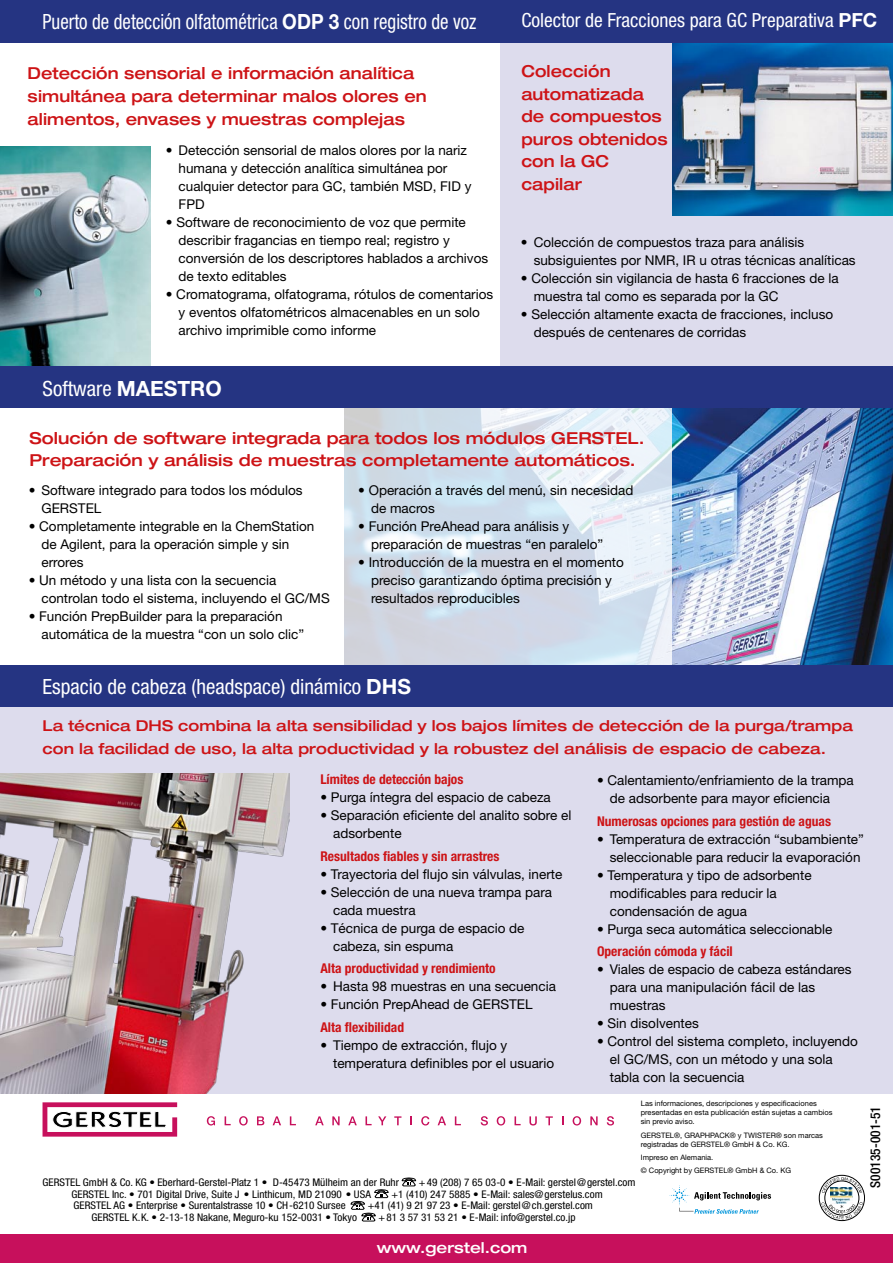
<style>
.page{position:relative;width:893px;height:1263px;background:#fff}
.page>*{position:absolute;margin:0;border:0;box-sizing:border-box;transform-origin:0 0}
.t1{font:condensed 21px "Helvetica Neue";color:#fff}
.t2{font:condensed 21px "Helvetica Neue";color:#fff;scale:.9 1}
.t3{font:condensed 19.5px "Helvetica Neue";color:#fff}
.t4{font:500 expanded 16.5px/22.5px "Helvetica Neue";color:#cd1316;scale:.96 1}
.t5{font:500 expanded 16.5px/22.5px "Helvetica Neue";color:#cd1316}
.t6{font:500 expanded 15px/22.5px "Helvetica Neue";letter-spacing:.005em;color:#cd1316}
.t7{font:500 expanded 15px "Helvetica Neue";color:#fff}
.t8{font:13.5px/18px "Helvetica Neue";color:#000}
.t9{font:700 condensed 13.5px "Helvetica Neue";color:#cd1316}
.t10{font:500 condensed 13.5px "Helvetica Neue";color:#000}
.t11{font:condensed 10.5px "Helvetica Neue";color:#000;scale:1.06 1}
.t12{font:7.5px/9px "Helvetica Neue";color:#000}
.s1{font-weight:700;font-stretch:normal}
</style>
<div class="page">
<img style="left:672px;top:407px;width:221px;height:258px">
<svg style="left:336px;top:407px;width:336px;height:258px;fill:#d1dceb"></svg>
<img style="left:0;top:146px;width:151px;height:220px">
<div style="left:0;top:698px;width:893px;height:396px;background:#dddced"></div>
<div style="left:500px;top:37px;width:393px;height:337px;background:#dddced"></div>
<div style="left:0;top:1234px;width:893px;height:29px;background:#c7105c"></div>
<img style="left:673px;top:43px;width:220px;height:173px">
<div style="left:0;top:366px;width:893px;height:41px;background:#253482"></div>
<div style="left:0;top:665px;width:893px;height:42px;background:#253482"></div>
<div style="left:0;top:0;width:893px;height:43px;background:#253482"></div>
<svg style="left:401px;top:1177px;width:16px;height:10px"></svg>
<svg style="left:350px;top:1189px;width:39px;height:33px"></svg>
<img style="left:0;top:774px;width:289px;height:319px">
<svg style="left:43px;top:1102px;width:134px;height:34px"></svg>
<svg style="left:207px;top:1116px;width:8px;height:9px"></svg>
<svg style="left:225px;top:1116px;width:6px;height:9px"></svg>
<svg style="left:239px;top:1116px;width:9px;height:9px"></svg>
<svg style="left:257px;top:1116px;width:7px;height:9px"></svg>
<svg style="left:273px;top:1116px;width:8px;height:9px"></svg>
<svg style="left:290px;top:1116px;width:6px;height:9px"></svg>
<svg style="left:315px;top:1116px;width:9px;height:9px"></svg>
<svg style="left:332px;top:1116px;width:8px;height:9px"></svg>
<svg style="left:348px;top:1116px;width:9px;height:9px"></svg>
<svg style="left:365px;top:1116px;width:7px;height:9px"></svg>
<svg style="left:378px;top:1116px;width:8px;height:9px"></svg>
<svg style="left:394px;top:1116px;width:7px;height:9px"></svg>
<svg style="left:410px;top:1116px;width:2px;height:9px"></svg>
<svg style="left:421px;top:1116px;width:8px;height:9px"></svg>
<svg style="left:438px;top:1116px;width:8px;height:9px"></svg>
<svg style="left:455px;top:1116px;width:6px;height:9px"></svg>
<svg style="left:481px;top:1116px;width:7px;height:9px"></svg>
<svg style="left:497px;top:1116px;width:8px;height:9px"></svg>
<svg style="left:514px;top:1116px;width:7px;height:9px"></svg>
<svg style="left:529px;top:1116px;width:8px;height:9px"></svg>
<svg style="left:546px;top:1116px;width:7px;height:9px"></svg>
<svg style="left:573px;top:1116px;width:8px;height:9px"></svg>
<svg style="left:590px;top:1116px;width:8px;height:9px"></svg>
<svg style="left:607px;top:1116px;width:7px;height:9px"></svg>
<svg style="left:670px;top:1185px;width:101px;height:29px"></svg>
<div style="left:819px;top:1175px;width:46px;height:46px;border:1px solid #000;border-radius:50%"></div>
<div style="left:825px;top:1181px;width:34px;height:34px;border:1px solid #000;border-radius:50%"></div>
<img style="left:831px;top:1193px;width:22px;height:9px">
<svg style="left:822px;top:1177px;width:40px;height:16px"></svg>
<svg style="left:821px;top:1202px;width:41px;height:17px"></svg>
<h1 class="t2" style="left:43px;top:10px;width:484px">Puerto de detección olfatométrica <span class="s1">ODP 3</span> con registro de voz</h1>
<h2 class="t3" style="left:521px;top:9px;width:357px">Colector de Fracciones para GC Preparativa <span class="s1">PFC</span></h2>
<p class="t4" style="left:28px;top:62px;width:417px">Detección sensorial e información analítica simultánea para determinar malos olores en alimentos, envases y muestras complejas</p>
<p class="t8" style="left:179px;top:141px;width:294px;text-indent:-13px">• Detección sensorial de malos olores por la nariz humana y detección analítica simultánea por cualquier detector para GC, también MSD, FID y FPD</p>
<p class="t8" style="left:179px;top:213px;width:311px;text-indent:-13px">• Software de reconocimiento de voz que permite describir fragancias en tiempo real; registro y conversión de los descriptores hablados a archivos de texto editables</p>
<p class="t8" style="left:179px;top:285px;width:316px;text-indent:-13px">• Cromatograma, olfatograma, rótulos de comentarios y eventos olfatométricos almacenables en un solo archivo imprimible como informe</p>
<h1 class="t1" style="left:43px;top:376px;width:181px">Software <span class="s1">MAESTRO</span></h1>
<p class="t4" style="left:521px;top:60px;width:154px">Colección automatizada de compuestos puros obtenidos con la GC capilar</p>
<p class="t8" style="left:534px;top:233px;width:324px;text-indent:-13px">• Colección de compuestos traza para análisis subsiguientes por NMR, IR u otras técnicas analíticas</p>
<p class="t8" style="left:534px;top:269px;width:307px;text-indent:-13px">• Colección sin vigilancia de hasta 6 fracciones de la muestra tal como es separada por la GC</p>
<p class="t8" style="left:534px;top:305px;width:301px;text-indent:-13px">• Selección altamente exacta de fracciones, incluso después de centenares de corridas</p>
<p class="t5" style="left:30px;top:426px;width:617px">Solución de software integrada para todos los módulos GERSTEL.<br>Preparación y análisis de muestras completamente automáticos.</p>
<p class="t8" style="left:41px;top:481px;width:263px;text-indent:-13px">• Software integrado para todos los módulos<br>GERSTEL</p>
<p class="t8" style="left:41px;top:517px;width:274px;text-indent:-13px">• Completamente integrable en la ChemStation de Agilent, para la operación simple y sin errores</p>
<p class="t8" style="left:41px;top:571px;width:290px;text-indent:-13px">• Un método y una lista con la secuencia controlan todo el sistema, incluyendo el GC/MS</p>
<p class="t8" style="left:41px;top:607px;width:264px;text-indent:-13px">• Función PrepBuilder para la preparación automática de la muestra “con un solo clic”</p>
<p class="t8" style="left:371px;top:481px;width:264px;text-indent:-13px">• Operación a través del menú, sin necesidad de macros</p>
<p class="t8" style="left:371px;top:517px;width:234px;text-indent:-13px">• Función PreAhead para análisis y preparación de muestras “en paralelo”</p>
<p class="t8" style="left:371px;top:553px;width:254px;text-indent:-13px">• Introducción de la muestra en el momento preciso garantizando óptima precisión y resultados reproducibles</p>
<h1 class="t1" style="left:43px;top:674px;width:370px">Espacio de cabeza (headspace) dinámico <span class="s1">DHS</span></h1>
<p class="t6" style="left:43px;top:714px;width:812px">La técnica DHS combina la alta sensibilidad y los bajos límites de detección de la purga/trampa con la facilidad de uso, la alta productividad y la robustez del análisis de espacio de cabeza.</p>
<p class="t9" style="left:320px;top:771px;width:145px">Límites de detección bajos</p>
<p class="t8" style="left:320px;top:788px;width:232px">• Purga íntegra del espacio de cabeza</p>
<p class="t8" style="left:333px;top:806px;width:240px;text-indent:-13px">• Separación eficiente del analito sobre el adsorbente</p>
<p class="t9" style="left:320px;top:848px;width:181px">Resultados fiables y sin arrastres</p>
<p class="t8" style="left:320px;top:865px;width:244px">• Trayectoria del flujo sin válvulas, inerte</p>
<p class="t8" style="left:333px;top:883px;width:221px;text-indent:-13px">• Selección de una nueva trampa para cada muestra</p>
<p class="t8" style="left:333px;top:919px;width:193px;text-indent:-13px">• Técnica de purga de espacio de cabeza, sin espuma</p>
<p class="t9" style="left:320px;top:960px;width:177px">Alta productividad y rendimiento</p>
<p class="t8" style="left:320px;top:977px;width:237px">• Hasta 98 muestras en una secuencia</p>
<p class="t8" style="left:320px;top:995px;width:214px">• Función PrepAhead de GERSTEL</p>
<p class="t9" style="left:320px;top:1019px;width:85px">Alta flexibilidad</p>
<p class="t8" style="left:333px;top:1036px;width:223px;text-indent:-13px">• Tiempo de extracción, flujo y temperatura definibles por el usuario</p>
<p class="t8" style="left:610px;top:771px;width:246px;text-indent:-13px">• Calentamiento/enfriamiento de la trampa de adsorbente para mayor eficiencia</p>
<p class="t9" style="left:597px;top:813px;width:236px">Numerosas opciones para gestión de aguas</p>
<p class="t8" style="left:597px;top:830px;width:268px;text-align:right">• Temperatura de extracción “subambiente” seleccionable para reducir la evaporación</p>
<p class="t8" style="left:610px;top:866px;width:203px;text-indent:-13px">• Temperatura y tipo de adsorbente modificables para reducir la condensación de agua</p>
<p class="t8" style="left:597px;top:920px;width:237px">• Purga seca automática seleccionable</p>
<p class="t9" style="left:597px;top:943px;width:137px">Operación cómoda y fácil</p>
<p class="t8" style="left:610px;top:960px;width:243px;text-indent:-13px">• Viales de espacio de cabeza estándares para una manipulación fácil de las muestras</p>
<p class="t8" style="left:597px;top:1014px;width:103px">• Sin disolventes</p>
<p class="t8" style="left:610px;top:1032px;width:250px;text-indent:-13px">• Control del sistema completo, incluyendo el GC/MS, con un método y una sola tabla con la secuencia</p>
<p class="t12" style="left:641px;top:1099px;width:193px">Las informaciones, descripciones y especificaciones presentadas en esta publicación están sujetas a cambios sin previo aviso.</p>
<p class="t12" style="left:641px;top:1130px;width:184px">GERSTEL®, GRAPHPACK® y TWISTER® son marcas registradas de GERSTEL® GmbH &amp; Co. KG.</p>
<p class="t12" style="left:641px;top:1150px;width:152px;line-height:13.2px">Impreso en Alemania.<br>© Copyright by GERSTEL® GmbH &amp; Co. KG</p>
<p class="t10" style="left:867px;top:1187px;width:83px;rotate:-90deg">S00135-001-51</p>
<p class="t11" style="left:43px;top:1176px;width:338px">GERSTEL GmbH &amp; Co. KG • Eberhard-Gerstel-Platz 1 • D-45473 Mülheim an der Ruhr</p>
<p class="t11" style="left:419px;top:1176px;width:206px">+49 (208) 7 65 03-0 • E-Mail: gerstel@gerstel.com</p>
<p class="t11" style="left:72px;top:1188px;width:284px">GERSTEL Inc. • 701 Digital Drive, Suite J • Linthicum, MD 21090 • USA</p>
<p class="t11" style="left:391px;top:1188px;width:201px">+1 (410) 247 5885 • E-Mail: sales@gerstelus.com</p>
<p class="t11" style="left:74px;top:1199px;width:258px">GERSTEL AG • Enterprise • Surentalstrasse 10 • CH-6210 Sursee</p>
<p class="t11" style="left:368px;top:1199px;width:214px">+41 (41) 9 21 97 23 • E-Mail: gerstel@ch.gerstel.com</p>
<p class="t11" style="left:92px;top:1211px;width:252px">GERSTEL K.K. • 2-13-18 Nakane, Meguro-ku 152-0031 • Tokyo</p>
<p class="t11" style="left:379px;top:1211px;width:187px">+81 3 57 31 53 21 • E-Mail: info@gerstel.co.jp</p>
<p class="t7" style="left:377px;top:1238px;width:152px">www.gerstel.com</p>
</div>
